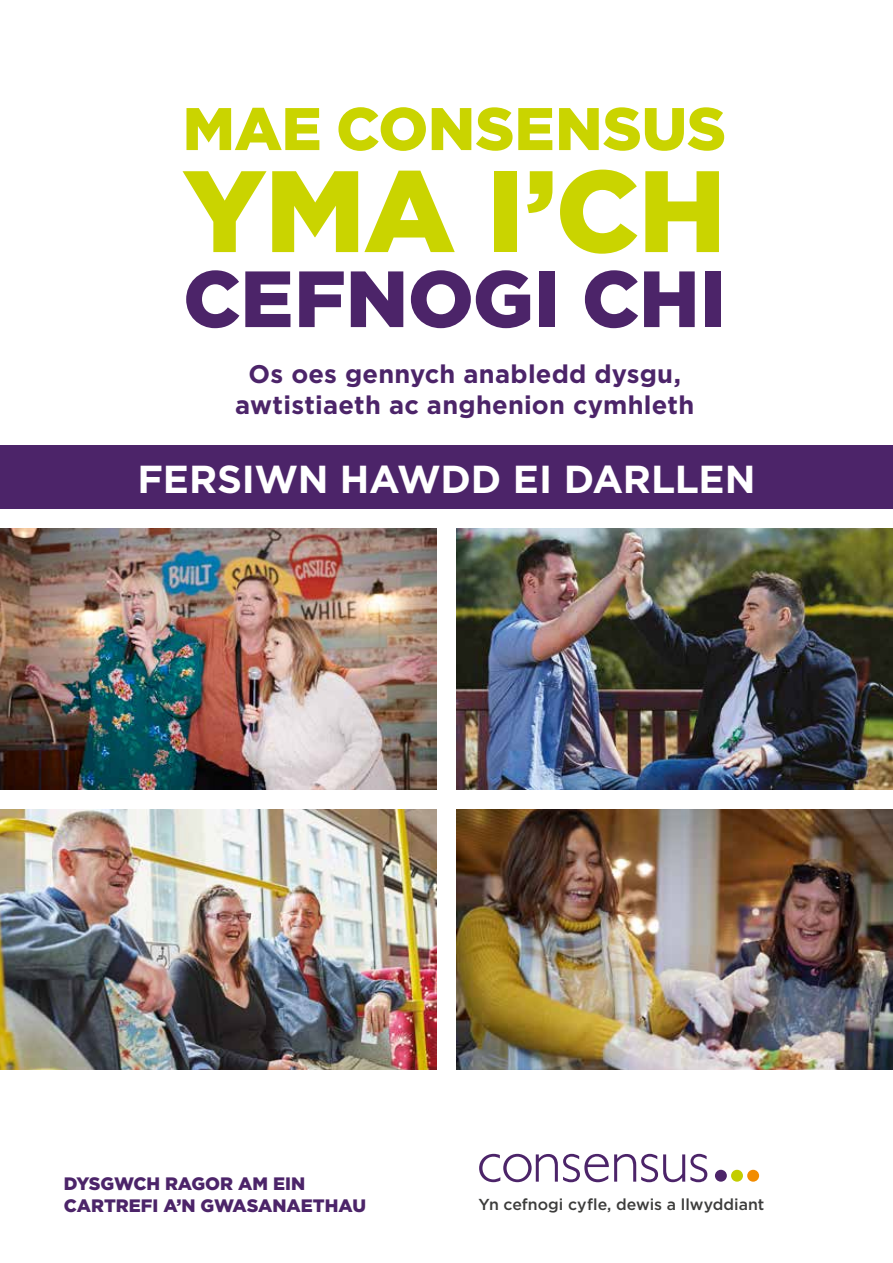
<style>
.page{position:relative;width:893px;height:1263px;background:#fff}
.page>*{position:absolute;margin:0;border:0;box-sizing:border-box;transform-origin:0 0}
.t1{font:900 115.5px "Gotham";color:#cad400}
.t2{font:900 79.5px "Gotham";letter-spacing:-.005em;color:#4c2469}
.t3{font:900 60px "Gotham";letter-spacing:-.005em;color:#cad400}
.t4{font:700 39px "Gotham";letter-spacing:-.01em;color:#fff}
.t5{font:700 25.5px/30.6px "Gotham";letter-spacing:.01em;color:#4c2469;text-align:center}
.t6{font:900 18px/21.6px "Gotham";color:#4c2469}
.t7{font:500 15.9px "Gotham";color:#3c3c3b}
</style>
<div class="page">
<div style="left:0;top:445px;width:893px;height:64px;background:#4c2469"></div>
<img style="left:0;top:528px;width:437px;height:261px">
<img style="left:0;top:809px;width:437px;height:261px">
<img style="left:456px;top:528px;width:437px;height:261px">
<img style="left:456px;top:809px;width:437px;height:261px">
<svg style="left:479px;top:1154px;width:228px;height:28px"></svg>
<div style="left:715px;top:1170px;width:12px;height:12px;background:#4c2469;border-radius:50%"></div>
<div style="left:731px;top:1170px;width:12px;height:12px;background:#c3cd00;border-radius:50%"></div>
<div style="left:747px;top:1170px;width:12px;height:12px;background:#f28c00;border-radius:50%"></div>
<h3 class="t3" style="left:183px;top:87px;width:545px">MAE CONSENSUS</h3>
<h1 class="t1" style="left:183px;top:132px;width:545px">YMA I’CH</h1>
<h2 class="t2" style="left:183px;top:244px;width:544px">CEFNOGI CHI</h2>
<p class="t5" style="left:235px;top:359px;width:461px">Os oes gennych anabledd dysgu, awtistiaeth ac anghenion cymhleth</p>
<h3 class="t4" style="left:137px;top:453px;width:620px">FERSIWN HAWDD EI DARLLEN</h3>
<p class="t6" style="left:64px;top:1173px;width:304px">DYSGWCH RAGOR AM EIN<br>CARTREFI A’N GWASANAETHAU</p>
<p class="t7" style="left:478px;top:1194px;width:288px">Yn cefnogi cyfle, dewis a llwyddiant</p>
</div>
